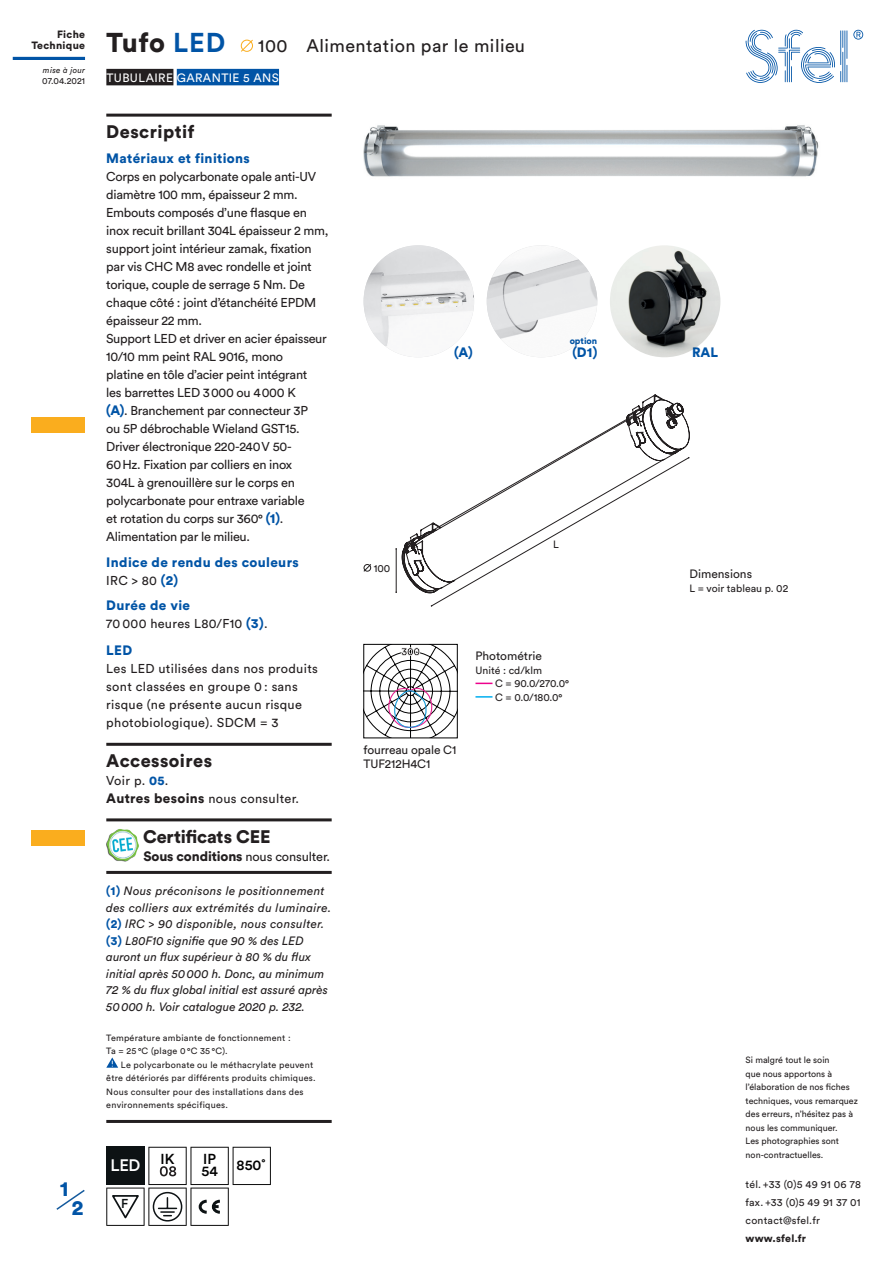
<style>
.page{position:relative;width:893px;height:1263px;background:#fff}
.page>*{position:absolute;margin:0;border:0;box-sizing:border-box;transform-origin:0 0}
.t1{font:900 27px "Circular Std";color:#231f20}
.t2{font:900 21px "Circular Std";color:#0154a6}
.t3{font:18px "Circular Std";letter-spacing:.025em;color:#231f20}
.t4{font:900 18px "Circular Std";letter-spacing:.025em;color:#231f20}
.t5{font:900 18px "Circular Std";letter-spacing:-.01em;color:#231f20}
.t6{font:500 16.5px "Circular Std";color:#fff}
.t7{font:500 14.4px/12.5px "Circular Std";color:#000001}
.t8{font:900 13.5px "Circular Std";letter-spacing:.025em;color:#0154a6}
.t9{font:900 13.5px "Circular Std";letter-spacing:-.01em;color:#231f20}
.t10{font:500 12.9px "Circular Std";color:#0d1214}
.t11{font:12.75px/18px "Circular Std";letter-spacing:-.02em;color:#231f20}
.t12{font:12.75px/18px "Circular Std";letter-spacing:.025em;color:#231f20}
.t13{font:12.75px "Circular Std";letter-spacing:.02em;color:#231f20}
.t14{font:italic 12px/16.5px "Circular Std";color:#231f20}
.t15{font:12px/13.5px "Circular Std";letter-spacing:-.01em;color:#231f20}
.t16{font:12px "Circular Std";letter-spacing:.035em;color:#fff}
.t17{font:10.5px/13.5px "Circular Std";letter-spacing:.005em;color:#231f20}
.t18{font:900 10.5px/10.5px "Circular Std";letter-spacing:.025em;color:#231f20;text-align:right}
.t19{font:9px/13.5px "Circular Std";letter-spacing:.02em;color:#231f20}
.t20{font:9px/13.5px "Circular Std";color:#231f20}
.t21{font:900 9px "Circular Std";color:#0154a6}
.t22{font:italic 8.25px "Circular Std";letter-spacing:.025em;color:#231f20}
.s1{font-weight:700;color:#0154a6}
.s2{font-weight:900;font-size:13.5px;color:#0154a6}
.s3{font-weight:900;color:#0154a6}
.s4{font-weight:900;font-size:13.5px}
.s5{font-weight:400;font-size:12.75px}
.s6{font-weight:900;font-style:normal;color:#0154a6}
</style>
<div class="page">
<div style="left:106px;top:69px;width:67px;height:16px;background:#231f20"></div>
<div style="left:177px;top:69px;width:102px;height:16px;background:#0154a6"></div>
<svg style="left:240px;top:39px;width:13px;height:13px"></svg>
<hr style="left:106px;top:114px;width:226px;height:3px;background:#231f20">
<hr style="left:106px;top:743px;width:226px;height:3px;background:#231f20">
<hr style="left:106px;top:818px;width:226px;height:3px;background:#231f20">
<hr style="left:106px;top:871px;width:226px;height:3px;background:#231f20">
<hr style="left:106px;top:1120px;width:226px;height:3px;background:#231f20">
<img style="left:106px;top:829px;width:33px;height:33px">
<svg style="left:106px;top:1057px;width:12px;height:11px"></svg>
<svg style="left:106px;top:1147px;width:165px;height:79px"></svg>
<img style="left:364px;top:125px;width:455px;height:52px">
<img style="left:364px;top:245px;width:110px;height:112px">
<img style="left:487px;top:245px;width:110px;height:112px">
<img style="left:610px;top:245px;width:110px;height:112px">
<hr style="left:396px;top:549px;width:1px;height:43px;background:#231f20">
<svg style="left:363px;top:564px;width:9px;height:8px"></svg>
<svg style="left:404px;top:399px;width:286px;height:208px"></svg>
<svg style="left:364px;top:644px;width:93px;height:94px"></svg>
<svg style="left:475px;top:683px;width:17px;height:1px"></svg>
<svg style="left:475px;top:696px;width:17px;height:2px"></svg>
<hr style="left:13px;top:57px;width:72px;height:3px;background:#0154a6">
<svg style="left:853px;top:30px;width:10px;height:10px"></svg>
<svg style="left:746px;top:30px;width:101px;height:53px"></svg>
<div style="left:32px;top:418px;width:53px;height:15px;background:#faad1e"></div>
<div style="left:32px;top:830px;width:53px;height:15px;background:#faad1e"></div>
<svg style="left:56px;top:1189px;width:29px;height:21px"></svg>
<p class="t18" style="left:31px;top:29px;width:55px">Fiche<br>Technique</p>
<p class="t22" style="left:43px;top:65px;width:44px">mise à jour</p>
<p class="t19" style="left:42px;top:74px;width:44px">07.04.2021</p>
<h2 class="t2" style="left:60px;top:1174px;width:10px">1</h2>
<h2 class="t2" style="left:72px;top:1194px;width:13px">2</h2>
<h1 class="t1" style="left:106px;top:24px;width:121px">Tufo <span class="s1">LED</span></h1>
<h3 class="t3" style="left:258px;top:34px;width:268px">100 Alimentation par le milieu</h3>
<p class="t16" style="left:106px;top:70px;width:174px">TUBULAIRE GARANTIE 5 ANS</p>
<h3 class="t4" style="left:106px;top:120px;width:90px">Descriptif</h3>
<p class="t8" style="left:106px;top:150px;width:145px">Matériaux et finitions</p>
<p class="t11" style="left:106px;top:168px;width:224px">Corps en polycarbonate opale anti-UV diamètre 100 mm, épaisseur 2 mm.<br>Embouts composés d’une flasque en inox recuit brillant 304L épaisseur 2 mm, support joint intérieur zamak, fixation par vis CHC M8 avec rondelle et joint torique, couple de serrage 5 Nm. De chaque côté : joint d’étanchéité EPDM épaisseur 22 mm.<br>Support LED et driver en acier épaisseur 10/10 mm peint RAL 9016, mono<br>platine en tôle d’acier peint intégrant<br>les barrettes LED 3000 ou 4000 K<br><span class="s2">(A)</span>. Branchement par connecteur 3P<br>ou 5P débrochable Wieland GST15.<br>Driver électronique 220-240V 50- 60Hz. Fixation par colliers en inox<br>304L à grenouillère sur le corps en polycarbonate pour entraxe variable<br>et rotation du corps sur 360° <span class="s2">(1)</span>.<br>Alimentation par le milieu.</p>
<p class="t8" style="left:106px;top:553px;width:194px">Indice de rendu des couleurs</p>
<p class="t11" style="left:106px;top:571px;width:73px">IRC &gt; 80 <span class="s2">(2)</span></p>
<p class="t8" style="left:106px;top:597px;width:85px">Durée de vie</p>
<p class="t13" style="left:106px;top:616px;width:163px">70 000 heures L80/F10 <span class="s2">(3)</span>.</p>
<p class="t8" style="left:106px;top:642px;width:27px">LED</p>
<p class="t12" style="left:106px;top:660px;width:213px">Les LED utilisées dans nos produits sont classées en groupe 0 : sans risque (ne présente aucun risque photobiologique). SDCM = 3</p>
<h3 class="t4" style="left:106px;top:749px;width:107px">Accessoires</h3>
<p class="t12" style="left:106px;top:771px;width:194px">Voir p. <span class="s3">05</span>.<br><span class="s4">Autres besoins</span> nous consulter.</p>
<h3 class="t5" style="left:143px;top:824px;width:129px">Certificats CEE</h3>
<p class="t9" style="left:143px;top:847px;width:188px">Sous conditions <span class="s5">nous consulter.</span></p>
<p class="t14" style="left:106px;top:882px;width:227px"><span class="s6">(1)</span> Nous préconisons le positionnement des colliers aux extrémités du luminaire. <span class="s6">(2)</span> IRC &gt; 90 disponible, nous consulter. <span class="s6">(3)</span> L80F10 signifie que 90 % des LED auront un flux supérieur à 80 % du flux initial après 50000 h. Donc, au minimum 72 % du flux global initial est assuré après 50000 h. Voir catalogue 2020 p. 232.</p>
<p class="t19" style="left:106px;top:1031px;width:186px">Température ambiante de fonctionnement :<br>Ta = 25 °C (plage 0 °C 35 °C).</p>
<p class="t19" style="left:106px;top:1058px;width:211px;text-indent:15px">Le polycarbonate ou le méthacrylate peuvent être détériorés par différents produits chimiques.<br>Nous consulter pour des installations dans des environnements spécifiques.</p>
<p class="t6" style="left:110px;top:1155px;width:32px">LED</p>
<p class="t10" style="left:121px;top:1195px;width:9px">F</p>
<p class="t7" style="left:161px;top:1152px;width:16px">IK</p>
<p class="t7" style="left:201px;top:1152px;width:18px">IP<br>54</p>
<p class="t7" style="left:237px;top:1159px;width:30px">850˚</p>
<p class="t8" style="left:454px;top:344px;width:20px">(A)</p>
<p class="t21" style="left:570px;top:335px;width:29px">option</p>
<p class="t8" style="left:572px;top:344px;width:26px">(D1)</p>
<p class="t8" style="left:692px;top:344px;width:28px">RAL</p>
<p class="t17" style="left:374px;top:561px;width:18px">100</p>
<p class="t17" style="left:553px;top:537px;width:7px">L</p>
<p class="t15" style="left:475px;top:649px;width:68px">Photométrie</p>
<p class="t17" style="left:495px;top:663px;width:75px;text-indent:-20px">Unité : cd/klm<br>C = 90.0/270.0°<br>C = 0.0/180.0°</p>
<p class="t15" style="left:689px;top:567px;width:64px">Dimensions</p>
<p class="t17" style="left:689px;top:581px;width:100px">L = voir tableau p. 02</p>
<p class="t15" style="left:364px;top:743px;width:94px">fourreau opale C1<br>TUF212H4C1</p>
<p class="t20" style="left:746px;top:1053px;width:114px">Si malgré tout le soin<br>que nous apportons à l’élaboration de nos fiches techniques, vous remarquez des erreurs, n’hésitez pas à nous les communiquer.<br>Les photographies sont non-contractuelles.</p>
<p class="t17" style="left:746px;top:1175px;width:117px;line-height:18px;text-align:justify">tél. +33 (0)5 49 91 06 78 fax. +33 (0)5 49 91 37 01 contact@sfel.fr</p>
<p class="t18" style="left:746px;top:1233px;width:62px">www.sfel.fr</p>
</div>
